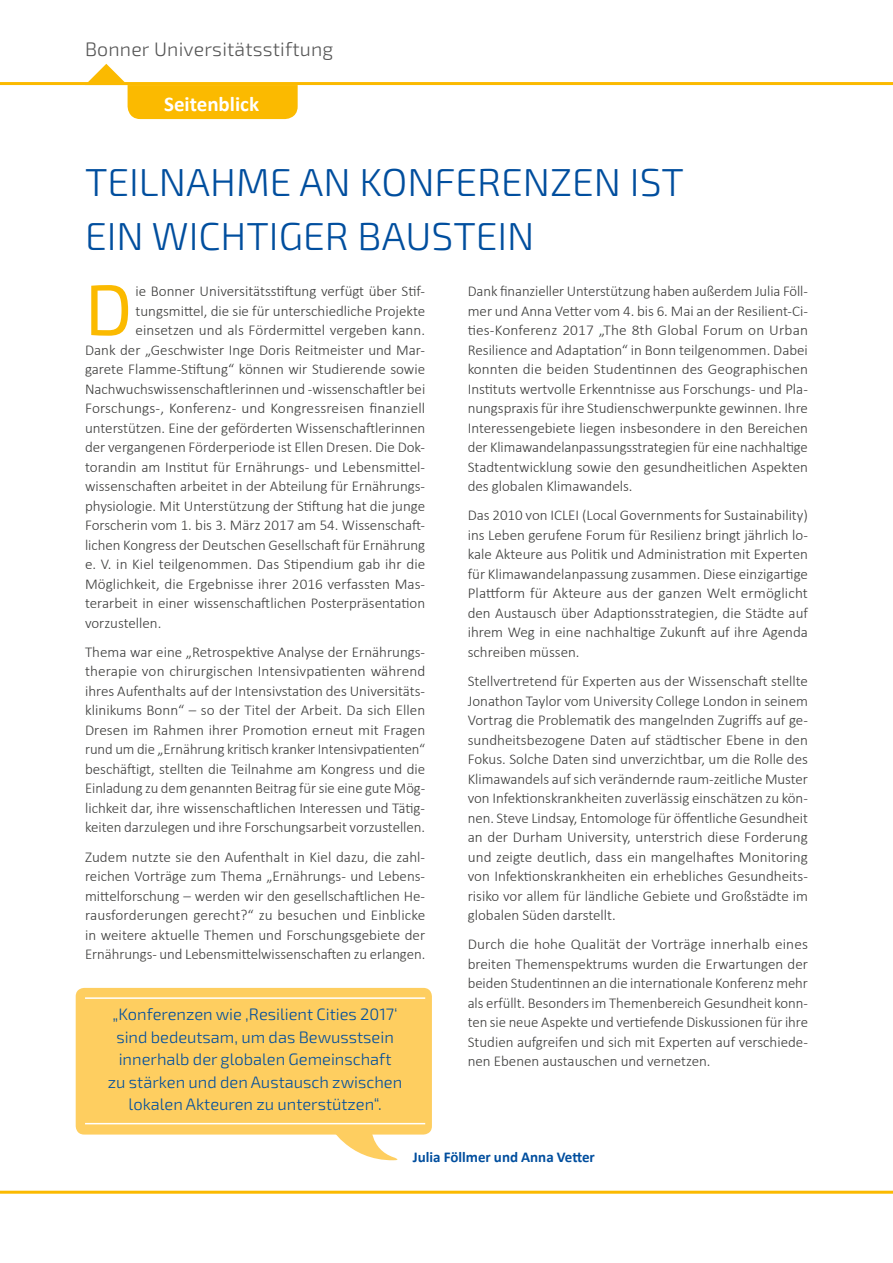
<style>
.page{position:relative;width:893px;height:1263px;background:#fff}
.page>*{position:absolute;margin:0;border:0;box-sizing:border-box;transform-origin:0 0}
.t1{font:71.55px "Exo 2";color:#fbba00}
.t2{font:300 39px/54px "Exo 2";color:#004e9e}
.t3{font:700 21px "Calibri";color:#fff}
.t4{font:300 19.5px "Exo 2";letter-spacing:.01em;color:#565656}
.t5{font:300 16.5px/22.5px "Exo 2";color:#004e9e;text-align:center}
.t6{font:300 15px/19.5px "Calibri";color:#3b3b3a;text-align:justify}
.t7{font:700 15px "Calibri";color:#004e9e}
</style>
<div class="page">
<svg style="left:0;top:1191px;width:893px;height:3px;background:#fbc018"></svg>
<hr style="left:0;top:82px;width:893px;height:3px;background:#fbba00">
<svg style="left:85px;top:64px;width:213px;height:55px"></svg>
<div style="left:76px;top:988px;width:356px;height:146px;background:#fece60;border-radius:9px"></div>
<svg style="left:325px;top:1122px;width:77px;height:39px"></svg>
<hr style="left:85px;top:997px;width:340px;height:2px;background:#fff">
<hr style="left:85px;top:1123px;width:340px;height:1px;background:#fff">
<h3 class="t4" style="left:85px;top:38px;width:250px">Bonner Universitätsstiftung</h3>
<h3 class="t3" style="left:164px;top:90px;width:96px">Seitenblick</h3>
<h2 class="t2" style="left:85px;top:156px;width:600px">TEILNAHME AN KONFERENZEN IST<br>EIN WICHTIGER BAUSTEIN</h2>
<h1 class="t1" style="left:85px;top:268px;width:49px">D</h1>
<p class="t6" style="left:136px;top:281px;width:291px">ie Bonner Universitätsstiftung verfügt über Stif-</p>
<p class="t6" style="left:468px;top:281px;width:342px">Dank finanzieller Unterstützung haben außerdem Julia Föll&shy;mer und Anna Vetter vom 4. bis 6. Mai an der Resilient-Ci&shy;ties-Konferenz 2017 „The 8th Global Forum on Urban Resilience and Adaptation“ in Bonn teilgenommen. Dabei konnten die beiden Studentinnen des Geographischen Instituts wertvolle Erkenntnisse aus Forschungs- und Pla&shy;nungspraxis für ihre Studienschwerpunkte gewinnen. Ihre Interessengebiete liegen insbesondere in den Bereichen der Klimawandelanpassungsstrategien für eine nachhaltige Stadtentwicklung sowie den gesundheitlichen Aspekten des globalen Klimawandels.</p>
<p class="t6" style="left:468px;top:505px;width:342px">Das 2010 von ICLEI (Local Governments for Sustainability) ins Leben gerufene Forum für Resilienz bringt jährlich lo&shy;kale Akteure aus Politik und Administration mit Experten für Klimawandelanpassung zusammen. Diese einzigartige Plattform für Akteure aus der ganzen Welt ermöglicht den Austausch über Adaptionsstrategien, die Städte auf ihrem Weg in eine nachhaltige Zukunft auf ihre Agenda schreiben müssen.</p>
<p class="t6" style="left:468px;top:671px;width:342px">Stellvertretend für Experten aus der Wissenschaft stellte Jonathon Taylor vom University College London in seinem Vortrag die Problematik des mangelnden Zugriffs auf ge&shy;sundheitsbezogene Daten auf städtischer Ebene in den Fokus. Solche Daten sind unverzichtbar, um die Rolle des Klimawandels auf sich verändernde raum-zeitliche Muster von Infektionskrankheiten zuverlässig einschätzen zu kön&shy;nen. Steve Lindsay, Entomologe für öffentliche Gesundheit an der Durham University, unterstrich diese Forderung und zeigte deutlich, dass ein mangelhaftes Monitoring von Infektionskrankheiten ein erhebliches Gesundheits&shy;risiko vor allem für ländliche Gebiete und Großstädte im globalen Süden darstellt.</p>
<p class="t6" style="left:468px;top:934px;width:342px">Durch die hohe Qualität der Vorträge innerhalb eines breiten Themenspektrums wurden die Erwartungen der beiden Studentinnen an die internationale Konferenz mehr als erfüllt. Besonders im Themenbereich Gesundheit konn&shy;ten sie neue Aspekte und vertiefende Diskussionen für ihre Studien aufgreifen und sich mit Experten auf verschiede&shy;nen Ebenen austauschen und vernetzen.</p>
<p class="t6" style="left:136px;top:300px;width:291px">tungsmittel, die sie für unterschiedliche Projekte</p>
<p class="t6" style="left:136px;top:320px;width:291px">einsetzen und als Fördermittel vergeben kann.</p>
<p class="t6" style="left:85px;top:339px;width:342px">Dank der „Geschwister Inge Doris Reitmeister und Mar-</p>
<p class="t6" style="left:85px;top:359px;width:342px">garete Flamme-Stiftung“ können wir Studierende sowie</p>
<p class="t6" style="left:85px;top:378px;width:342px">Nachwuchswissenschaftlerinnen und -wissenschaftler bei</p>
<p class="t6" style="left:85px;top:398px;width:342px">Forschungs-, Konferenz- und Kongressreisen finanziell</p>
<p class="t6" style="left:85px;top:417px;width:342px">unterstützen. Eine der geförderten Wissenschaftlerinnen</p>
<p class="t6" style="left:85px;top:437px;width:342px">der vergangenen Förderperiode ist Ellen Dresen. Die Dok-</p>
<p class="t6" style="left:85px;top:456px;width:342px">torandin am Institut für Ernährungs- und Lebensmittel-</p>
<p class="t6" style="left:85px;top:476px;width:342px">wissenschaften arbeitet in der Abteilung für Ernährungs-</p>
<p class="t6" style="left:85px;top:495px;width:342px">physiologie. Mit Unterstützung der Stiftung hat die junge</p>
<p class="t6" style="left:85px;top:515px;width:342px">Forscherin vom 1. bis 3. März 2017 am 54. Wissenschaft-</p>
<p class="t6" style="left:85px;top:534px;width:342px">lichen Kongress der Deutschen Gesellschaft für Ernährung</p>
<p class="t6" style="left:85px;top:554px;width:342px">e. V. in Kiel teilgenommen. Das Stipendium gab ihr die</p>
<p class="t6" style="left:85px;top:573px;width:342px">Möglichkeit, die Ergebnisse ihrer 2016 verfassten Mas-</p>
<p class="t6" style="left:85px;top:593px;width:342px">terarbeit in einer wissenschaftlichen Posterpräsentation</p>
<p class="t6" style="left:85px;top:612px;width:78px">vorzustellen.</p>
<p class="t6" style="left:85px;top:641px;width:342px">Thema war eine „Retrospektive Analyse der Ernährungs&shy;therapie von chirurgischen Intensivpatienten während ihres Aufenthalts auf der Intensivstation des Universitäts&shy;klinikums Bonn“ – so der Titel der Arbeit. Da sich Ellen Dresen im Rahmen ihrer Promotion erneut mit Fragen rund um die „Ernährung kritisch kranker Intensivpatienten“ beschäftigt, stellten die Teilnahme am Kongress und die Einladung zu dem genannten Beitrag für sie eine gute Mög&shy;lichkeit dar, ihre wissenschaftlichen Interessen und Tätig&shy;keiten darzulegen und ihre Forschungsarbeit vorzustellen.</p>
<p class="t6" style="left:85px;top:846px;width:342px">Zudem nutzte sie den Aufenthalt in Kiel dazu, die zahl&shy;reichen Vorträge zum Thema „Ernährungs- und Lebens&shy;mittelforschung – werden wir den gesellschaftlichen He&shy;rausforderungen gerecht?“ zu besuchen und Einblicke in weitere aktuelle Themen und Forschungsgebiete der Ernährungs- und Lebensmittelwissenschaften zu erlangen.</p>
<p class="t5" style="left:108px;top:1003px;width:296px">„Konferenzen wie ‚Resilient Cities 2017‘ sind bedeutsam, um das Bewusstsein innerhalb der globalen Gemeinschaft zu stärken und den Austausch zwischen lokalen Akteuren zu unterstützen“.</p>
<p class="t7" style="left:413px;top:1147px;width:184px">Julia Föllmer und Anna Vetter</p>
</div>
